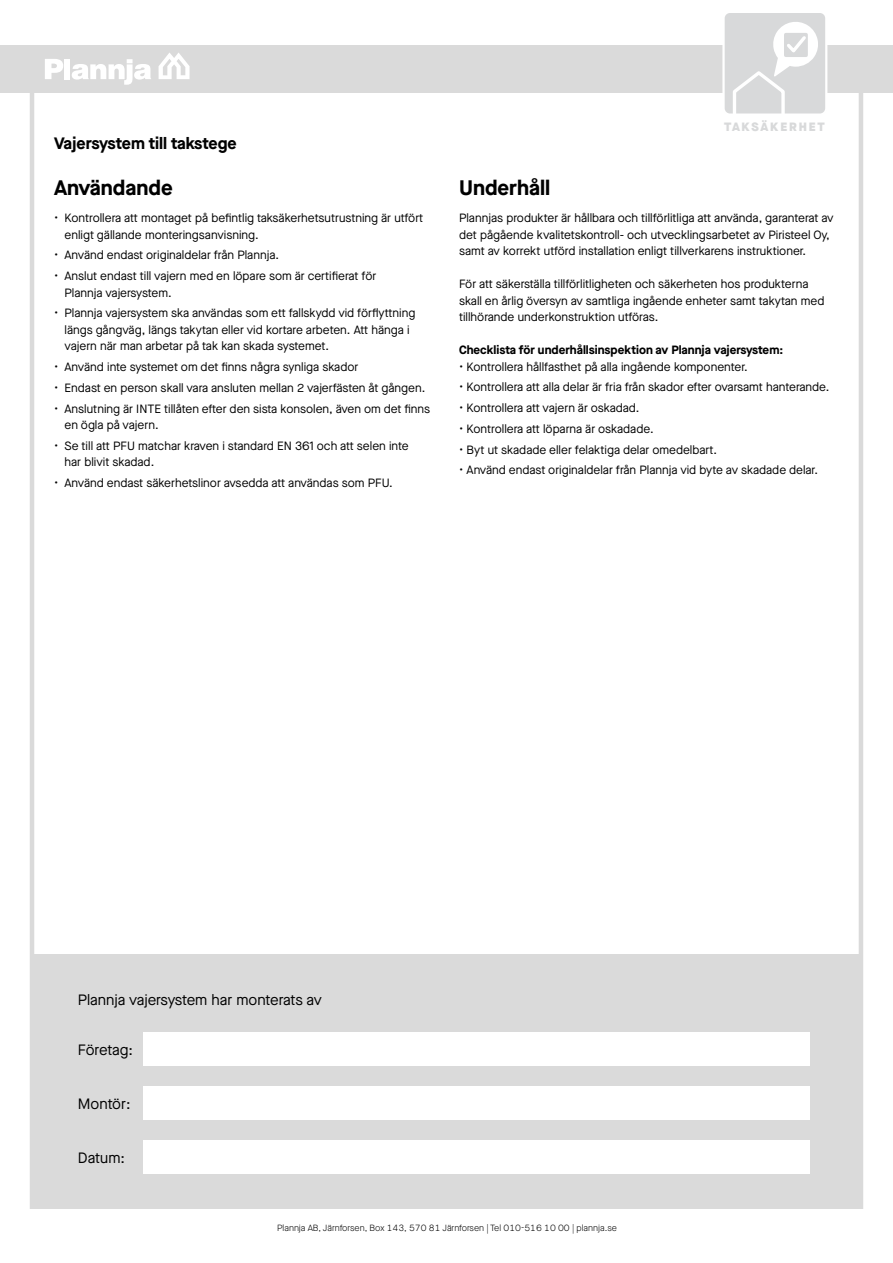
<style>
.page{position:relative;width:893px;height:1263px;background:#fff}
.page>*{position:absolute;margin:0;border:0;box-sizing:border-box;transform-origin:0 0}
.t1{font:700 21px "Maison Neue";color:#000}
.t2{font:700 16.5px "Maison Neue";color:#000}
.t3{font:15px "Maison Neue";color:#000}
.t4{font:12px/16.5px "Maison Neue";color:#000}
.t5{font:700 12px "Maison Neue";color:#000}
.t6{font:900 12px "Maison Neue";letter-spacing:.155em;color:#d8d9da}
.t7{font:300 9px "Maison Neue";color:#000}
</style>
<div class="page">
<div style="left:32px;top:954px;width:827px;height:253px;background:#dadada"></div>
<div style="left:0;top:45px;width:893px;height:47px;background:#dadada"></div>
<svg style="left:45px;top:59px;width:18px;height:20px"></svg>
<div style="left:64px;top:59px;width:6px;height:20px;background:#fff"></div>
<svg style="left:72px;top:59px;width:79px;height:26px"></svg>
<svg style="left:159px;top:53px;width:31px;height:26px"></svg>
<div style="left:723px;top:12px;width:103px;height:103px;background:#d8d9da;border-radius:6px"></div>
<div style="left:722px;top:11px;width:105px;height:105px;border:2px solid #fff;border-radius:6px"></div>
<svg style="left:731px;top:22px;width:88px;height:93px"></svg>
<div style="left:143px;top:1032px;width:666px;height:34px;background:#fff"></div>
<div style="left:143px;top:1086px;width:666px;height:34px;background:#fff"></div>
<div style="left:143px;top:1140px;width:666px;height:34px;background:#fff"></div>
<h2 class="t2" style="left:54px;top:131px;width:184px">Vajersystem till takstege</h2>
<h1 class="t1" style="left:54px;top:173px;width:120px">Användande</h1>
<p class="t4" style="left:64px;top:210px;width:360px;text-indent:-10px">• Kontrollera att montaget på befintlig taksäkerhetsutrustning är utfört enligt gällande monteringsanvisning.</p>
<p class="t4" style="left:54px;top:247px;width:227px">• Använd endast originaldelar från Plannja.</p>
<p class="t4" style="left:64px;top:268px;width:313px;text-indent:-10px">• Anslut endast till vajern med en löpare som är certifierat för<br>Plannja vajersystem.</p>
<p class="t4" style="left:64px;top:305px;width:352px;text-indent:-10px">• Plannja vajersystem ska användas som ett fallskydd vid förflyttning längs gångväg, längs takytan eller vid kortare arbeten. Att hänga i vajern när man arbetar på tak kan skada systemet.</p>
<p class="t4" style="left:54px;top:359px;width:306px">• Använd inte systemet om det finns några synliga skador</p>
<p class="t4" style="left:54px;top:379px;width:373px">• Endast en person skall vara ansluten mellan 2 vajerfästen åt gången.</p>
<p class="t4" style="left:64px;top:400px;width:367px;text-indent:-10px">• Anslutning är INTE tillåten efter den sista konsolen, även om det finns en ögla på vajern.</p>
<p class="t4" style="left:64px;top:437px;width:346px;text-indent:-10px">• Se till att PFU matchar kraven i standard EN 361 och att selen inte har blivit skadad.</p>
<p class="t4" style="left:54px;top:475px;width:340px">• Använd endast säkerhetslinor avsedda att användas som PFU.</p>
<p class="t6" style="left:724px;top:117px;width:102px">TAKSÄKERHET</p>
<h1 class="t1" style="left:459px;top:173px;width:93px">Underhåll</h1>
<p class="t4" style="left:459px;top:210px;width:376px">Plannjas produkter är hållbara och tillförlitliga att använda, garanterat av det pågående kvalitetskontroll- och utvecklingsarbetet av Piristeel Oy, samt av korrekt utförd installation enligt tillverkarens instruktioner.</p>
<p class="t4" style="left:459px;top:276px;width:367px">För att säkerställa tillförlitligheten och säkerheten hos produkterna skall en årlig översyn av samtliga ingående enheter samt takytan med tillhörande underkonstruktion utföras.</p>
<p class="t5" style="left:459px;top:341px;width:326px">Checklista för underhållsinspektion av Plannja vajersystem:</p>
<p class="t4" style="left:459px;top:358px;width:290px">• Kontrollera hållfasthet på alla ingående komponenter.</p>
<p class="t4" style="left:459px;top:379px;width:372px">• Kontrollera att alla delar är fria från skador efter ovarsamt hanterande.</p>
<p class="t4" style="left:459px;top:400px;width:182px">• Kontrollera att vajern är oskadad.</p>
<p class="t4" style="left:459px;top:420px;width:196px">• Kontrollera att löparna är oskadade.</p>
<p class="t4" style="left:459px;top:441px;width:259px">• Byt ut skadade eller felaktiga delar omedelbart.</p>
<p class="t4" style="left:459px;top:462px;width:360px">• Använd endast originaldelar från Plannja vid byte av skadade delar.</p>
<p class="t3" style="left:78px;top:989px;width:245px">Plannja vajersystem har monterats av</p>
<p class="t3" style="left:78px;top:1039px;width:57px">Företag:</p>
<p class="t3" style="left:78px;top:1093px;width:54px">Montör:</p>
<p class="t3" style="left:78px;top:1147px;width:49px">Datum:</p>
<p class="t7" style="left:277px;top:1221px;width:341px">Plannja AB, Järnforsen, Box 143, 570 81 Järnforsen | Tel 010-516 10 00 | plannja.se</p>
</div>
